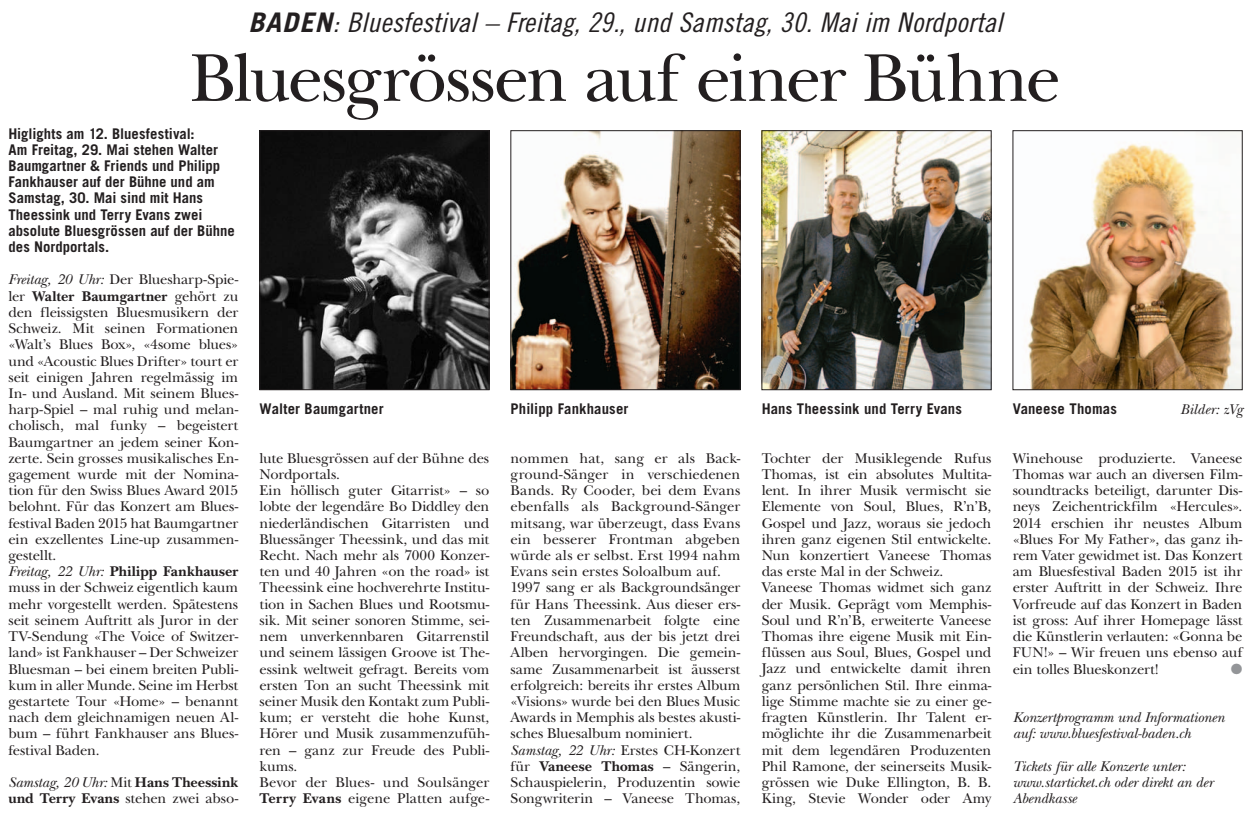
<style>
.page{position:relative;width:1251px;height:817px;background:#fff}
.page>*{position:absolute;margin:0;border:0;box-sizing:border-box;transform-origin:0 0}
.t1{font:70.5px "New Baskerville Std";letter-spacing:-.03em;color:#231f20}
.t2{font:27px "Trade Gothic LT Std Cn 18 Obl";letter-spacing:-.005em;color:#231f20;scale:1.06 1}
.t3{font:14.7px/16.2px "New Baskerville Std";letter-spacing:-.005em;color:#231f20}
.t4{font:700 14.7px/16.2px "Trade Gothic LT Std";letter-spacing:.005em;color:#231f20}
.t5{font:italic 14.7px/16.2px "New Baskerville Std";letter-spacing:-.01em;color:#231f20}
.t6{font:700 14.7px/16.2px "New Baskerville Std";color:#231f20}
.t7{font:italic 14.7px "New Baskerville Std";letter-spacing:.015em;color:#231f20}
.t8{font:14.7px "Zapf Dingbats Std";color:#939598}
.s1{font-family:"Trade Gothic LT Std";font-weight:700;font-style:italic}
.s2{font-style:italic}
.s3{font-weight:700}
.s4{font-weight:400;font-style:italic}
.s5{font-weight:400}
</style>
<div class="page">
<img style="left:261px;top:132px;width:226px;height:256px">
<div style="left:259px;top:130px;width:230px;height:260px;border:1px solid #231f20"></div>
<img style="left:512px;top:132px;width:226px;height:256px">
<div style="left:510px;top:130px;width:230px;height:260px;border:1px solid #231f20"></div>
<img style="left:763px;top:132px;width:226px;height:256px">
<div style="left:761px;top:130px;width:230px;height:260px;border:1px solid #231f20"></div>
<img style="left:1027px;top:143px;width:213px;height:245px">
<div style="left:1012px;top:130px;width:230px;height:260px;border:1px solid #231f20"></div>
<h2 class="t2" style="left:248px;top:7px;width:712px"><span class="s1">BADEN</span>: Bluesfestival – Freitag, 29., und Samstag, 30. Mai im Nordportal</h2>
<h1 class="t1" style="left:190px;top:37px;width:872px">Bluesgrössen auf einer Bühne</h1>
<p class="t4" style="left:9px;top:125px;width:228px">Higlights am 12. Bluesfestival:<br>Am Freitag, 29. Mai stehen Walter<br>Baumgartner &amp; Friends und Philipp<br>Fankhauser auf der Bühne und am<br>Samstag, 30. Mai sind mit Hans<br>Theessink und Terry Evans zwei absolute Bluesgrössen auf der Bühne des Nordportals.</p>
<p class="t3" style="left:9px;top:271px;width:231px"><span class="s2">Freitag, 20 Uhr:</span> Der Bluesharp-Spie&shy;ler <span class="s3">Walter Baumgartner</span> gehört zu den fleissigsten Bluesmusikern der Schweiz. Mit seinen Formationen «Walt’s Blues Box», «4some blues» und «Acoustic Blues Drifter» tourt er seit einigen Jahren regelmässig im In- und Ausland. Mit seinem Blues&shy;harp-Spiel – mal ruhig und melan&shy;cholisch, mal funky – begeistert Baumgartner an jedem seiner Kon&shy;zerte. Sein grosses musikalisches En&shy;gagement wurde mit der Nomina&shy;tion für den Swiss Blues Award 2015 belohnt. Für das Konzert am Blues&shy;festival Baden 2015 hat Baumgartner ein exzellentes Line-up zusammen&shy;gestellt.<br><span class="s2">Freitag, 22 Uhr:</span> <span class="s3">Philipp Fankhauser </span>muss in der Schweiz eigentlich kaum mehr vorgestellt werden. Spätestens seit seinem Auftritt als Juror in der TV-Sendung «The Voice of Switzer&shy;land» ist Fankhauser – Der Schweizer Bluesman – bei einem breiten Publi&shy;kum in aller Munde. Seine im Herbst gestartete Tour «Home» – benannt nach dem gleichnamigen neuen Al&shy;bum – führt Fankhauser ans Blues&shy;festival Baden.</p>
<p class="t6" style="left:9px;top:774px;width:231px"><span class="s4">Samstag, 20 Uhr:</span> <span class="s5">Mit</span> Hans Theessink und Terry Evans <span class="s5">stehen zwei abso-</span></p>
<p class="t4" style="left:259px;top:400px;width:125px">Walter Baumgartner</p>
<p class="t4" style="left:510px;top:400px;width:119px">Philipp Fankhauser</p>
<p class="t4" style="left:761px;top:400px;width:202px">Hans Theessink und Terry Evans</p>
<p class="t4" style="left:1012px;top:400px;width:106px">Vaneese Thomas</p>
<p class="t7" style="left:1179px;top:401px;width:64px">Bilder: zVg</p>
<p class="t3" style="left:259px;top:450px;width:231px">lute Bluesgrössen auf der Bühne des<br>Nordportals.<br>Ein höllisch guter Gitarrist» – so lobte der legendäre Bo Diddley den niederländischen Gitarristen und<br>Bluessänger Theessink, und das mit<br>Recht. Nach mehr als 7000 Konzer&shy;ten und 40 Jahren «on the road» ist<br>Theessink eine hochverehrte Institu&shy;tion in Sachen Blues und Rootsmu&shy;sik. Mit seiner sonoren Stimme, sei&shy;nem unverkennbaren Gitarrenstil und seinem lässigen Groove ist The&shy;essink weltweit gefragt. Bereits vom ersten Ton an sucht Theessink mit seiner Musik den Kontakt zum Publi&shy;kum; er versteht die hohe Kunst,<br>Hörer und Musik zusammenzufüh&shy;ren – ganz zur Freude des Publi&shy;kums.<br>Bevor der Blues- und Soulsänger<br><span class="s3">Terry Evans</span> eigene Platten aufge-</p>
<p class="t3" style="left:510px;top:450px;width:231px">nommen hat, sang er als Back&shy;ground-Sänger in verschiedenen Bands. Ry Cooder, bei dem Evans ebenfalls als Background-Sänger mitsang, war überzeugt, dass Evans ein besserer Frontman abgeben würde als er selbst. Erst 1994 nahm Evans sein erstes Soloalbum auf.<br>1997 sang er als Backgroundsänger für Hans Theessink. Aus dieser ers&shy;ten Zusammenarbeit folgte eine Freundschaft, aus der bis jetzt drei Alben hervorgingen. Die gemein&shy;same Zusammenarbeit ist äusserst erfolgreich: bereits ihr erstes Album «Visions» wurde bei den Blues Music Awards in Memphis als bestes akusti&shy;sches Bluesalbum nominiert.<br><span class="s2">Samstag, 22 Uhr:</span> Erstes CH-Konzert für <span class="s3">Vaneese Thomas</span> – Sängerin, Schauspielerin, Produzentin sowie Songwriterin – Vaneese Thomas,</p>
<p class="t3" style="left:761px;top:450px;width:231px">Tochter der Musiklegende Rufus Thomas, ist ein absolutes Multita&shy;lent. In ihrer Musik vermischt sie Elemente von Soul, Blues, R’n’B, Gospel und Jazz, woraus sie jedoch ihren ganz eigenen Stil entwickelte.<br>Nun konzertiert Vaneese Thomas das erste Mal in der Schweiz.<br>Vaneese Thomas widmet sich ganz der Musik. Geprägt vom Memphis-Soul und R’n’B, erweiterte Vaneese Thomas ihre eigene Musik mit Ein&shy;flüssen aus Soul, Blues, Gospel und Jazz und entwickelte damit ihren ganz persönlichen Stil. Ihre einma&shy;lige Stimme machte sie zu einer ge&shy;fragten Künstlerin. Ihr Talent er&shy;möglichte ihr die Zusammenarbeit mit dem legendären Produzenten Phil Ramone, der seinerseits Musik&shy;grössen wie Duke Ellington, B. B.<br>King, Stevie Wonder oder Amy</p>
<p class="t3" style="left:1012px;top:450px;width:231px;text-align:justify">Winehouse produzierte. Vaneese Thomas war auch an diversen Film&shy;soundtracks beteiligt, darunter Dis&shy;neys Zeichentrickfilm «Hercules».<br>2014 erschien ihr neustes Album «Blues For My Father», das ganz ih&shy;rem Vater gewidmet ist. Das Konzert am Bluesfestival Baden 2015 ist ihr erster Auftritt in der Schweiz. Ihre Vorfreude auf das Konzert in Baden ist gross: Auf ihrer Homepage lässt die Künstlerin verlauten: «Gonna be FUN!» – Wir freuen uns ebenso auf ein tolles Blueskonzert!</p>
<p class="t8" style="left:1230px;top:661px;width:13px">●</p>
<p class="t5" style="left:1012px;top:709px;width:213px">Konzertprogramm und Informationen auf: www.bluesfestival-baden.ch</p>
<p class="t5" style="left:1012px;top:757px;width:202px">Tickets für alle Konzerte unter: www.starticket.ch oder direkt an der<br>Abendkasse</p>
</div>
